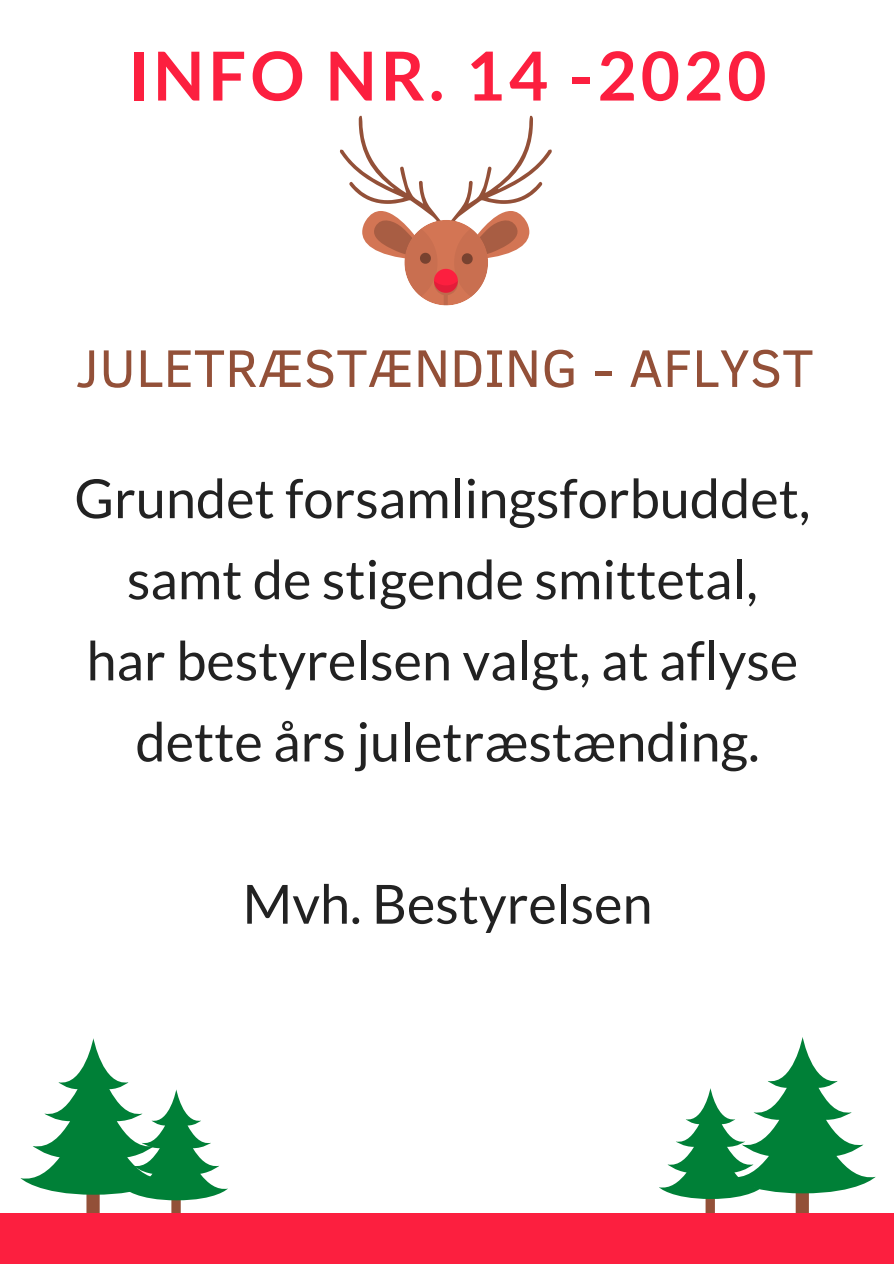
<style>
.page{position:relative;width:894px;height:1264px;background:#fff}
.page>*{position:absolute;margin:0;border:0;box-sizing:border-box;transform-origin:0 0}
.t1{font:700 67.5px "Lato";letter-spacing:.06em;color:#fc1f3f}
.t2{font:54px "Lato";color:#222}
.t3{font:54px "Clear Sans";color:#935038}
</style>
<div class="page">
<svg style="left:20px;top:1038px;width:208px;height:175px"></svg>
<svg style="left:659px;top:1037px;width:216px;height:176px"></svg>
<div style="left:0;top:1213px;width:893px;height:50px;background:#fc1f3f"></div>
<svg style="left:340px;top:116px;width:211px;height:189px"></svg>
<p class="t1" style="left:128px;top:34px;width:640px">INFO NR. 14 -2020</p>
<p class="t3" style="left:76px;top:329px;width:739px">JULETRÆSTÆNDING - AFLYST</p>
<p class="t2" style="left:74px;top:465px;width:737px">Grundet forsamlingsforbuddet,</p>
<p class="t2" style="left:127px;top:546px;width:632px">samt de stigende smittetal,</p>
<p class="t2" style="left:86px;top:627px;width:713px">har bestyrelsen valgt, at aflyse</p>
<p class="t2" style="left:135px;top:708px;width:625px">dette års juletræstænding.</p>
<p class="t2" style="left:242px;top:870px;width:411px">Mvh. Bestyrelsen</p>
</div>
